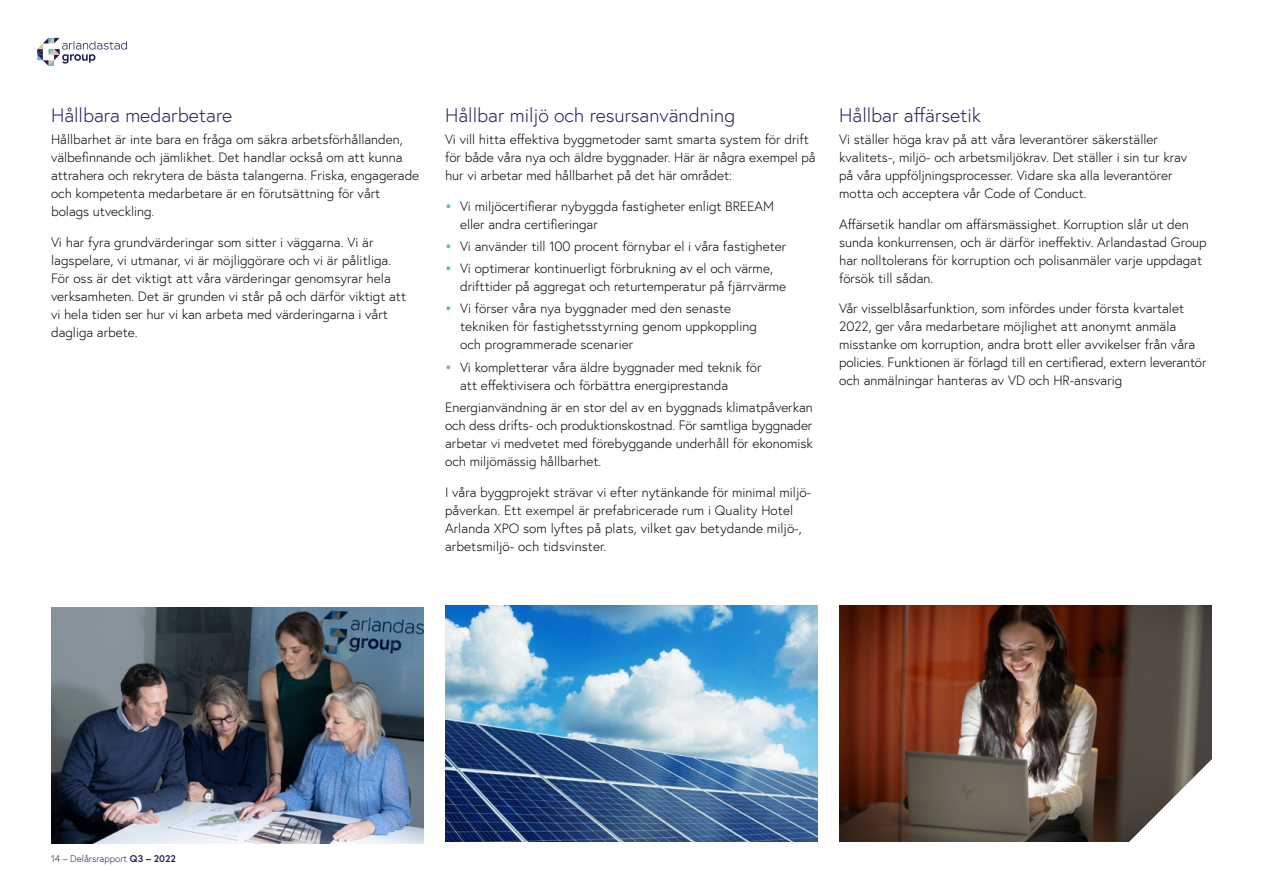
<style>
.page{position:relative;width:1263px;height:893px;background:#fff}
.page>*{position:absolute;margin:0;border:0;box-sizing:border-box;transform-origin:0 0}
.t1{font:300 19.5px "Europa";color:#201e5b}
.t2{font:300 13.5px/18px "Europa";color:#000}
.t3{font:300 9.75px "Europa";color:#201e5b}
.s1{font-weight:700;color:#6ab6c1}
.s2{font-weight:700}
</style>
<div class="page">
<img style="left:839px;top:606px;width:373px;height:236px">
<img style="left:445px;top:606px;width:373px;height:236px">
<img style="left:51px;top:607px;width:373px;height:236px">
<svg style="left:1128px;top:758px;width:84px;height:84px"></svg>
<svg style="left:37px;top:38px;width:90px;height:28px"></svg>
<h1 class="t1" style="left:51px;top:103px;width:183px">Hållbara medarbetare</h1>
<p class="t2" style="left:51px;top:130px;width:370px">Hållbarhet är inte bara en fråga om säkra arbetsförhållanden, välbefinnande och jämlikhet. Det handlar också om att kunna attrahera och rekrytera de bästa talangerna. Friska, engagerade och kompetenta medarbetare är en förutsättning för vårt bolags utveckling.</p>
<p class="t2" style="left:51px;top:233px;width:357px">Vi har fyra grundvärderingar som sitter i väggarna. Vi är lagspelare, vi utmanar, vi är möjliggörare och vi är pålitliga.<br>För oss är det viktigt att våra värderingar genomsyrar hela verksamheten. Det är grunden vi står på och därför viktigt att vi hela tiden ser hur vi kan arbeta med värderingarna i vårt dagliga arbete.</p>
<h1 class="t1" style="left:445px;top:103px;width:291px">Hållbar miljö och resursanvändning</h1>
<p class="t2" style="left:445px;top:130px;width:372px">Vi vill hitta effektiva byggmetoder samt smarta system för drift för både våra nya och äldre byggnader. Här är några exempel på hur vi arbetar med hållbarhet på det här området:</p>
<p class="t2" style="left:460px;top:197px;width:315px;text-indent:-15px"><span class="s1">•</span> Vi miljöcertifierar nybyggda fastigheter enligt BREEAM eller andra certifieringar</p>
<p class="t2" style="left:445px;top:237px;width:343px"><span class="s1">•</span> Vi använder till 100 procent förnybar el i våra fastigheter</p>
<p class="t2" style="left:460px;top:259px;width:328px;text-indent:-15px"><span class="s1">•</span> Vi optimerar kontinuerligt förbrukning av el och värme, drifttider på aggregat och returtemperatur på fjärrvärme</p>
<p class="t2" style="left:460px;top:299px;width:298px;text-indent:-15px"><span class="s1">•</span> Vi förser våra nya byggnader med den senaste tekniken för fastighetsstyrning genom uppkoppling och programmerade scenarier</p>
<p class="t2" style="left:460px;top:358px;width:303px;text-indent:-15px"><span class="s1">•</span> Vi kompletterar våra äldre byggnader med teknik för att effektivisera och förbättra energiprestanda</p>
<p class="t2" style="left:445px;top:398px;width:369px;text-align:justify">Energianvändning är en stor del av en byggnads klimatpåverkan och dess drifts- och produktionskostnad. För samtliga byggnader arbetar vi medvetet med förebyggande underhåll för ekonomisk och miljömässig hållbarhet.</p>
<p class="t2" style="left:445px;top:483px;width:367px">I våra byggprojekt strävar vi efter nytänkande för minimal miljö&shy;påverkan. Ett exempel är prefabricerade rum i Quality Hotel Arlanda XPO som lyftes på plats, vilket gav betydande miljö-, arbetsmiljö- och tidsvinster.</p>
<h1 class="t1" style="left:839px;top:103px;width:143px">Hållbar affärsetik</h1>
<p class="t2" style="left:839px;top:130px;width:349px">Vi ställer höga krav på att våra leverantörer säkerställer kvalitets-, miljö- och arbetsmiljökrav. Det ställer i sin tur krav på våra uppföljningsprocesser. Vidare ska alla leverantörer motta och acceptera vår Code of Conduct.</p>
<p class="t2" style="left:839px;top:215px;width:369px">Affärsetik handlar om affärsmässighet. Korruption slår ut den sunda konkurrensen, och är därför ineffektiv. Arlandastad Group har nolltolerans för korruption och polisanmäler varje uppdagat försök till sådan.</p>
<p class="t2" style="left:839px;top:299px;width:369px">Vår visselblåsarfunktion, som infördes under första kvartalet 2022, ger våra medarbetare möjlighet att anonymt anmäla misstanke om korruption, andra brott eller avvikelser från våra policies. Funktionen är förlagd till en certifierad, extern leverantör och anmälningar hanteras av VD och HR-ansvarig</p>
<p class="t3" style="left:51px;top:852px;width:126px">14 – Delårsrapport <span class="s2">Q3 – 2022</span></p>
</div>
